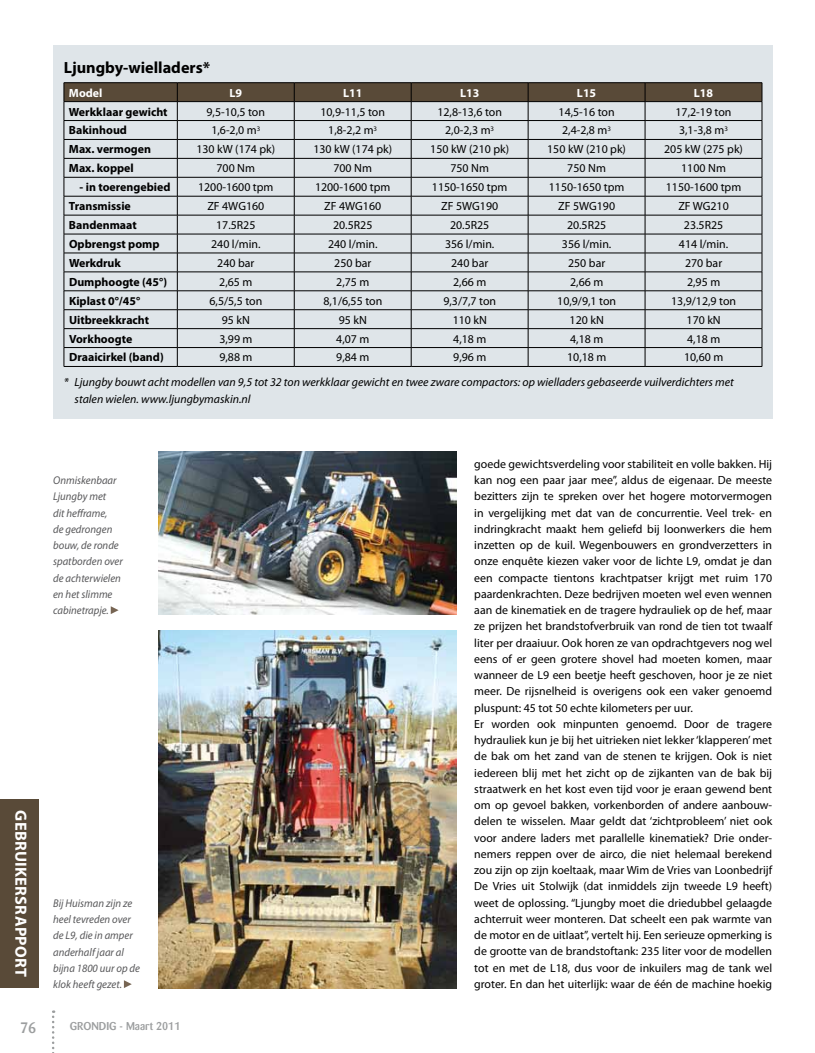
<style>
.page{position:relative;width:815px;height:1053px;background:#fff}
.page>*{position:absolute;margin:0;border:0;box-sizing:border-box;transform-origin:0 0}
.t1{font:700 16.25px "Myriad Pro";color:#000}
.t2{font:700 16.25px "Myriad Pro";letter-spacing:.02em;color:#fff}
.t3{font:500 15px "Barmeno Pro";color:#9c9e9f}
.t4{font:11.88px/16.2px "Myriad Pro";color:#000}
.t5{font:700 11.88px "Myriad Pro";color:#000}
.t6{font:italic 11.88px/16.2px "Myriad Pro";color:#000}
.t7{font:700 11.88px "Myriad Pro";color:#fff}
.t8{font:italic 11.25px/16.2px "Myriad Pro";color:#58585a;scale:.95 1}
.t9{font:500 11.25px "Barmeno Pro";color:#9c9e9f}
</style>
<div class="page">
<img style="left:158px;top:451px;width:299px;height:163px">
<img style="left:158px;top:630px;width:299px;height:358px">
<div style="left:0;top:799px;width:39px;height:189px;background:#594a38"></div>
<div style="left:53px;top:45px;width:719px;height:374px;background:#dfe5e9"></div>
<hr style="left:64px;top:82px;width:113px;height:1px;background:#000">
<hr style="left:177px;top:82px;width:117px;height:1px;background:#000">
<hr style="left:294px;top:82px;width:117px;height:1px;background:#000">
<hr style="left:411px;top:82px;width:117px;height:1px;background:#000">
<hr style="left:528px;top:82px;width:117px;height:1px;background:#000">
<hr style="left:645px;top:82px;width:117px;height:1px;background:#000">
<hr style="left:64px;top:366px;width:113px;height:1px;background:#000">
<hr style="left:177px;top:366px;width:117px;height:1px;background:#000">
<hr style="left:294px;top:366px;width:117px;height:1px;background:#000">
<hr style="left:411px;top:366px;width:117px;height:1px;background:#000">
<hr style="left:528px;top:366px;width:117px;height:1px;background:#000">
<hr style="left:645px;top:366px;width:117px;height:1px;background:#000">
<svg style="left:64px;top:83px;width:699px;height:283px"></svg>
<hr style="left:645px;top:347px;width:117px;height:1px;background:#000">
<svg style="left:111px;top:606px;width:8px;height:8px"></svg>
<svg style="left:124px;top:980px;width:8px;height:8px"></svg>
<svg style="left:52px;top:1010px;width:2px;height:43px"></svg>
<h1 class="t2" style="left:32px;top:810px;width:168px;rotate:90deg">gebruikersrapport</h1>
<h1 class="t1" style="left:64px;top:56px;width:148px">Ljungby-wielladers*</h1>
<p class="t7" style="left:69px;top:85px;width:35px">Model</p>
<p class="t7" style="left:229px;top:85px;width:14px">L9</p>
<p class="t7" style="left:343px;top:85px;width:21px">L11</p>
<p class="t7" style="left:460px;top:85px;width:21px">L13</p>
<p class="t7" style="left:577px;top:85px;width:21px">L15</p>
<p class="t7" style="left:694px;top:85px;width:21px">L18</p>
<p class="t5" style="left:69px;top:104px;width:100px">Werkklaar gewicht</p>
<p class="t4" style="left:207px;top:103px;width:60px">9,5-10,5 ton</p>
<p class="t4" style="left:320px;top:103px;width:66px">10,9-11,5 ton</p>
<p class="t4" style="left:437px;top:103px;width:66px">12,8-13,6 ton</p>
<p class="t4" style="left:559px;top:103px;width:58px">14,5-16 ton</p>
<p class="t4" style="left:675px;top:103px;width:58px">17,2-19 ton</p>
<p class="t5" style="left:69px;top:123px;width:60px">Bakinhoud</p>
<p class="t4" style="left:211px;top:122px;width:50px">1,6-2,0 m<sup>3</sup></p>
<p class="t4" style="left:328px;top:122px;width:50px">1,8-2,2 m<sup>3</sup></p>
<p class="t4" style="left:445px;top:122px;width:50px">2,0-2,3 m<sup>3</sup></p>
<p class="t4" style="left:562px;top:122px;width:50px">2,4-2,8 m<sup>3</sup></p>
<p class="t4" style="left:679px;top:122px;width:50px">3,1-3,8 m<sup>3</sup></p>
<p class="t5" style="left:69px;top:142px;width:84px">Max. vermogen</p>
<p class="t4" style="left:196px;top:141px;width:80px">130 kW (174 pk)</p>
<p class="t4" style="left:313px;top:141px;width:80px">130 kW (174 pk)</p>
<p class="t4" style="left:430px;top:141px;width:80px">150 kW (210 pk)</p>
<p class="t4" style="left:547px;top:141px;width:80px">150 kW (210 pk)</p>
<p class="t4" style="left:664px;top:141px;width:80px">205 kW (275 pk)</p>
<p class="t5" style="left:69px;top:160px;width:66px">Max. koppel</p>
<p class="t4" style="left:216px;top:160px;width:40px">700 Nm</p>
<p class="t4" style="left:333px;top:160px;width:40px">700 Nm</p>
<p class="t4" style="left:450px;top:160px;width:40px">750 Nm</p>
<p class="t4" style="left:567px;top:160px;width:40px">750 Nm</p>
<p class="t4" style="left:681px;top:160px;width:46px">1100 Nm</p>
<p class="t5" style="left:80px;top:179px;width:92px">- in toerengebied</p>
<p class="t4" style="left:198px;top:179px;width:77px">1200-1600 tpm</p>
<p class="t4" style="left:315px;top:179px;width:77px">1200-1600 tpm</p>
<p class="t4" style="left:432px;top:179px;width:77px">1150-1650 tpm</p>
<p class="t4" style="left:549px;top:179px;width:77px">1150-1650 tpm</p>
<p class="t4" style="left:666px;top:179px;width:77px">1150-1600 tpm</p>
<p class="t5" style="left:69px;top:198px;width:63px">Transmissie</p>
<p class="t4" style="left:207px;top:198px;width:58px">ZF 4WG160</p>
<p class="t4" style="left:324px;top:198px;width:58px">ZF 4WG160</p>
<p class="t4" style="left:441px;top:198px;width:58px">ZF 5WG190</p>
<p class="t4" style="left:558px;top:198px;width:58px">ZF 5WG190</p>
<p class="t4" style="left:678px;top:198px;width:52px">ZF WG210</p>
<p class="t5" style="left:69px;top:217px;width:69px">Bandenmaat</p>
<p class="t4" style="left:216px;top:217px;width:41px">17.5R25</p>
<p class="t4" style="left:333px;top:217px;width:41px">20.5R25</p>
<p class="t4" style="left:450px;top:217px;width:41px">20.5R25</p>
<p class="t4" style="left:567px;top:217px;width:41px">20.5R25</p>
<p class="t4" style="left:684px;top:217px;width:41px">23.5R25</p>
<p class="t5" style="left:69px;top:236px;width:92px">Opbrengst pomp</p>
<p class="t4" style="left:211px;top:236px;width:51px">240 l/min.</p>
<p class="t4" style="left:328px;top:236px;width:51px">240 l/min.</p>
<p class="t4" style="left:445px;top:236px;width:51px">356 l/min.</p>
<p class="t4" style="left:562px;top:236px;width:51px">356 l/min.</p>
<p class="t4" style="left:679px;top:236px;width:51px">414 l/min.</p>
<p class="t5" style="left:69px;top:255px;width:53px">Werkdruk</p>
<p class="t4" style="left:217px;top:254px;width:39px">240 bar</p>
<p class="t4" style="left:334px;top:254px;width:39px">250 bar</p>
<p class="t4" style="left:451px;top:254px;width:39px">240 bar</p>
<p class="t4" style="left:568px;top:254px;width:39px">250 bar</p>
<p class="t4" style="left:685px;top:254px;width:39px">270 bar</p>
<p class="t5" style="left:69px;top:274px;width:100px">Dumphoogte (45°)</p>
<p class="t4" style="left:219px;top:273px;width:35px">2,65 m</p>
<p class="t4" style="left:336px;top:273px;width:35px">2,75 m</p>
<p class="t4" style="left:453px;top:273px;width:35px">2,66 m</p>
<p class="t4" style="left:570px;top:273px;width:35px">2,66 m</p>
<p class="t4" style="left:687px;top:273px;width:35px">2,95 m</p>
<p class="t5" style="left:69px;top:293px;width:73px">Kiplast 0°/45°</p>
<p class="t4" style="left:210px;top:292px;width:54px">6,5/5,5 ton</p>
<p class="t4" style="left:323px;top:292px;width:60px">8,1/6,55 ton</p>
<p class="t4" style="left:443px;top:292px;width:54px">9,3/7,7 ton</p>
<p class="t4" style="left:557px;top:292px;width:60px">10,9/9,1 ton</p>
<p class="t4" style="left:671px;top:292px;width:67px">13,9/12,9 ton</p>
<p class="t5" style="left:69px;top:312px;width:82px">Uitbreekkracht</p>
<p class="t4" style="left:222px;top:311px;width:30px">95 kN</p>
<p class="t4" style="left:339px;top:311px;width:30px">95 kN</p>
<p class="t4" style="left:453px;top:311px;width:36px">110 kN</p>
<p class="t4" style="left:570px;top:311px;width:36px">120 kN</p>
<p class="t4" style="left:687px;top:311px;width:36px">170 kN</p>
<p class="t5" style="left:69px;top:331px;width:65px">Vorkhoogte</p>
<p class="t4" style="left:219px;top:330px;width:35px">3,99 m</p>
<p class="t4" style="left:336px;top:330px;width:35px">4,07 m</p>
<p class="t4" style="left:453px;top:330px;width:35px">4,18 m</p>
<p class="t4" style="left:570px;top:330px;width:35px">4,18 m</p>
<p class="t4" style="left:687px;top:330px;width:35px">4,18 m</p>
<p class="t5" style="left:69px;top:349px;width:96px">Draaicirkel (band)</p>
<p class="t4" style="left:219px;top:349px;width:35px">9,88 m</p>
<p class="t4" style="left:336px;top:349px;width:35px">9,84 m</p>
<p class="t4" style="left:453px;top:349px;width:35px">9,96 m</p>
<p class="t4" style="left:567px;top:349px;width:41px">10,18 m</p>
<p class="t4" style="left:684px;top:349px;width:41px">10,60 m</p>
<p class="t6" style="left:75px;top:374px;width:661px;text-indent:-11px">* Ljungby bouwt acht modellen van 9,5 tot 32 ton werkklaar gewicht en twee zware compactors: op wielladers gebaseerde vuilverdichters met stalen wielen. www.ljungbymaskin.nl</p>
<p class="t8" style="left:53px;top:472px;width:75px">Onmiskenbaar<br>Ljungby met<br>dit hefframe,<br>de gedrongen bouw, de ronde spatborden over de achterwielen en het slimme cabinetrapje.</p>
<p class="t8" style="left:53px;top:894px;width:93px">Bij Huisman zijn ze heel tevreden over de L9, die in amper anderhalf jaar al bijna 1800 uur op de klok heeft gezet.</p>
<p class="t4" style="left:474px;top:455px;width:299px">goede gewichtsverdeling voor stabiliteit en volle bakken. Hij kan nog een paar jaar mee”, aldus de eigenaar. De meeste bezitters zijn te spreken over het hogere motorvermogen in vergelijking met dat van de concurrentie. Veel trek- en indringkracht maakt hem geliefd bij loonwerkers die hem inzetten op de kuil. Wegenbouwers en grondverzetters in onze enquête kiezen vaker voor de lichte L9, omdat je dan een compacte tientons krachtpatser krijgt met ruim 170 paardenkrachten. Deze bedrijven moeten wel even wennen aan de kinematiek en de tragere hydrauliek op de hef, maar ze prijzen het brandstofverbruik van rond de tien tot twaalf liter per draaiuur. Ook horen ze van opdrachtgevers nog wel eens of er geen grotere shovel had moeten komen, maar wanneer de L9 een beetje heeft geschoven, hoor je ze niet meer. De rijsnelheid is overigens ook een vaker genoemd pluspunt: 45 tot 50 echte kilometers per uur.<br>Er worden ook minpunten genoemd. Door de tragere hydrauliek kun je bij het uitrieken niet lekker ‘klapperen’ met de bak om het zand van de stenen te krijgen. Ook is niet iedereen blij met het zicht op de zijkanten van de bak bij straatwerk en het kost even tijd voor je eraan gewend bent om op gevoel bakken, vorkenborden of andere aanbouw&shy;delen te wisselen. Maar geldt dat ‘zichtprobleem’ niet ook voor andere laders met parallelle kinematiek? Drie onder&shy;nemers reppen over de airco, die niet helemaal berekend zou zijn op zijn koeltaak, maar Wim de Vries van Loonbedrijf De Vries uit Stolwijk (dat inmiddels zijn tweede L9 heeft) weet de oplossing. “Ljungby moet die driedubbel gelaagde achterruit weer monteren. Dat scheelt een pak warmte van de motor en de uitlaat”, vertelt hij. Een serieuze opmerking is de grootte van de brandstoftank: 235 liter voor de modellen tot en met de L18, dus voor de inkuilers mag de tank wel groter. En dan het uiterlijk: waar de één de machine hoekig</p>
<p class="t3" style="left:20px;top:1017px;width:18px">76</p>
<p class="t9" style="left:70px;top:1018px;width:112px">GRONDIG - Maart 2011</p>
</div>
